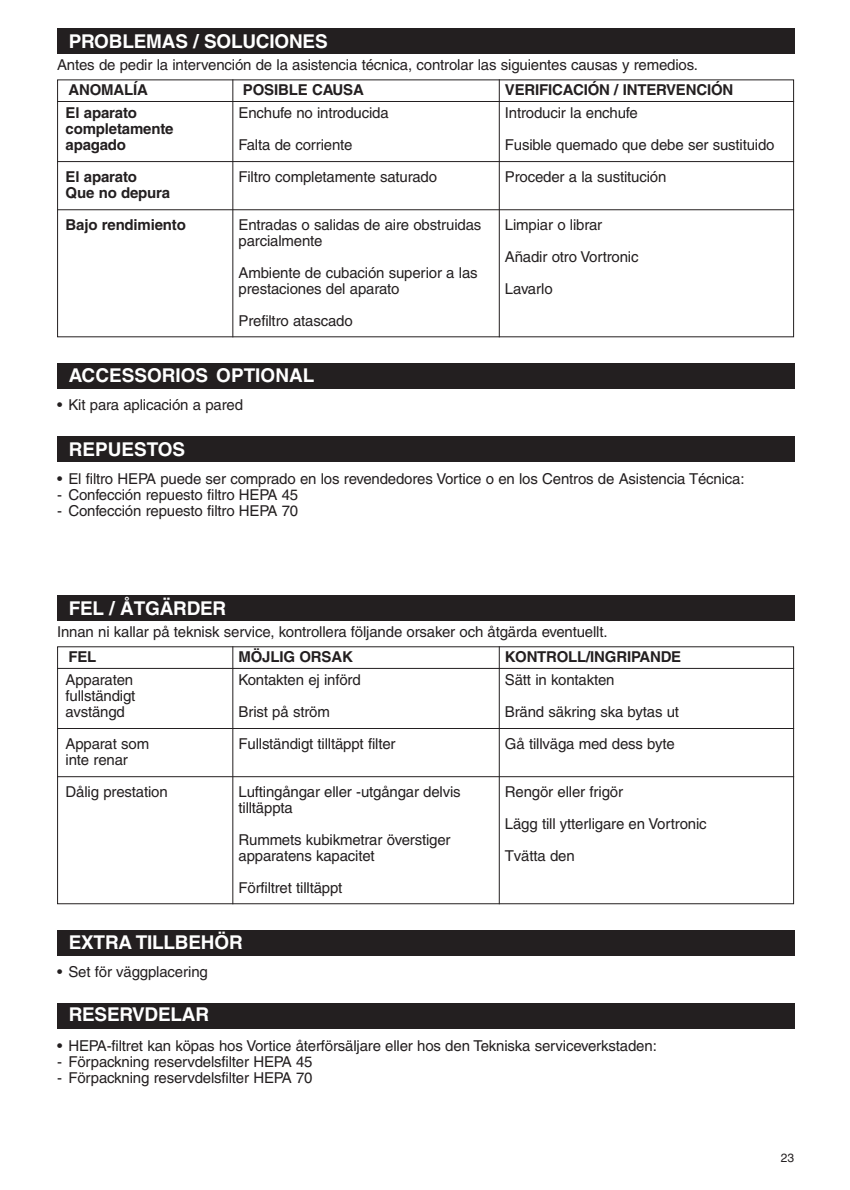
<style>
.page{position:relative;width:850px;height:1190px;background:#fff}
.page>*{position:absolute;margin:0;border:0;box-sizing:border-box;transform-origin:0 0}
.t1{font:700 19px "Helvetica";letter-spacing:-.01em;color:#fff}
.t2{font:15px/32px "Helvetica";letter-spacing:-.01em;color:#231f20}
.t3{font:700 15px/16px "Helvetica";letter-spacing:-.01em;color:#231f20}
.t4{font:12px "Helvetica";color:#231f20}
</style>
<div class="page">
<div style="left:57px;top:28px;width:737px;height:26px;background:#231f20"></div>
<div style="left:57px;top:363px;width:737px;height:25px;background:#231f20"></div>
<div style="left:57px;top:437px;width:737px;height:25px;background:#231f20"></div>
<hr style="left:57px;top:101px;width:737px;height:1px;background:#231f20">
<hr style="left:232px;top:79px;width:1px;height:258px;background:#231f20">
<hr style="left:499px;top:79px;width:1px;height:258px;background:#231f20">
<hr style="left:57px;top:161px;width:737px;height:1px;background:#231f20">
<hr style="left:57px;top:209px;width:737px;height:1px;background:#231f20">
<div style="left:57px;top:595px;width:737px;height:26px;background:#231f20"></div>
<div style="left:57px;top:930px;width:737px;height:25px;background:#231f20"></div>
<div style="left:57px;top:1003px;width:737px;height:26px;background:#231f20"></div>
<div style="left:57px;top:646px;width:737px;height:258px;border:1px solid #231f20"></div>
<hr style="left:57px;top:668px;width:737px;height:1px;background:#231f20">
<hr style="left:232px;top:646px;width:1px;height:258px;background:#231f20">
<hr style="left:499px;top:646px;width:1px;height:258px;background:#231f20">
<hr style="left:57px;top:728px;width:737px;height:1px;background:#231f20">
<hr style="left:57px;top:776px;width:737px;height:1px;background:#231f20">
<p class="t1" style="left:69px;top:34px;width:261px">PROBLEMAS / SOLUCIONES</p>
<p class="t2" style="left:57px;top:50px;width:642px">Antes de pedir la intervención de la asistencia técnica, controlar las siguientes causas y remedios.</p>
<p class="t3" style="left:68px;top:83px;width:81px">ANOMALÍA</p>
<p class="t3" style="left:243px;top:83px;width:122px">POSIBLE CAUSA</p>
<p class="t3" style="left:505px;top:83px;width:230px">VERIFICACIÓN / INTERVENCIÓN</p>
<p class="t3" style="left:66px;top:107px;width:109px">El aparato completamente apagado</p>
<p class="t3" style="left:66px;top:171px;width:106px">El aparato<br>Que no depura</p>
<p class="t3" style="left:66px;top:219px;width:122px">Bajo rendimiento</p>
<p class="t2" style="left:505px;top:99px;width:271px">Introducir la enchufe<br>Fusible quemado que debe ser sustituido<br>Proceder a la sustitución</p>
<p class="t2" style="left:505px;top:211px;width:135px">Limpiar o librar<br>Añadir otro Vortronic<br>Lavarlo</p>
<p class="t2" style="left:239px;top:99px;width:200px">Enchufe no introducida<br>Falta de corriente<br>Filtro completamente saturado</p>
<p class="t2" style="left:239px;top:219px;width:244px;line-height:16px">Entradas o salidas de aire obstruidas parcialmente</p>
<p class="t2" style="left:239px;top:267px;width:241px;line-height:16px">Ambiente de cubación superior a las prestaciones del aparato</p>
<p class="t2" style="left:239px;top:307px;width:116px">Prefiltro atascado</p>
<p class="t1" style="left:69px;top:369px;width:247px">ACCESSORIOS OPTIONAL</p>
<p class="t2" style="left:57px;top:391px;width:188px">• Kit para aplicación a pared</p>
<p class="t1" style="left:69px;top:443px;width:118px">REPUESTOS</p>
<p class="t2" style="left:57px;top:464px;width:689px">• El filtro HEPA puede ser comprado en los revendedores Vortice o en los Centros de Asistencia Técnica:</p>
<p class="t2" style="left:57px;top:480px;width:243px">- Confección repuesto filtro HEPA 45</p>
<p class="t2" style="left:57px;top:496px;width:243px">- Confección repuesto filtro HEPA 70</p>
<p class="t1" style="left:69px;top:601px;width:159px">FEL / ÅTGÄRDER</p>
<p class="t2" style="left:57px;top:617px;width:552px">Innan ni kallar på teknisk service, kontrollera följande orsaker och åtgärda eventuellt.</p>
<p class="t3" style="left:68px;top:650px;width:29px">FEL</p>
<p class="t3" style="left:239px;top:650px;width:116px">MÖJLIG ORSAK</p>
<p class="t3" style="left:505px;top:650px;width:178px">KONTROLL/INGRIPANDE</p>
<p class="t2" style="left:66px;top:674px;width:71px;line-height:16px">Apparaten fullständigt avstängd</p>
<p class="t2" style="left:66px;top:738px;width:85px;line-height:16px">Apparat som inte renar</p>
<p class="t2" style="left:66px;top:778px;width:104px">Dålig prestation</p>
<p class="t2" style="left:505px;top:666px;width:176px">Sätt in kontakten<br>Bränd säkring ska bytas ut<br>Gå tillväga med dess byte</p>
<p class="t2" style="left:505px;top:778px;width:203px">Rengör eller frigör<br>Lägg till ytterligare en Vortronic<br>Tvätta den</p>
<p class="t2" style="left:239px;top:666px;width:159px">Kontakten ej införd<br>Brist på ström<br>Fullständigt tilltäppt filter</p>
<p class="t2" style="left:239px;top:786px;width:224px;line-height:16px">Luftingångar eller -utgångar delvis tilltäppta</p>
<p class="t2" style="left:239px;top:834px;width:214px;line-height:16px">Rummets kubikmetrar överstiger apparatens kapacitet</p>
<p class="t2" style="left:239px;top:874px;width:105px">Förfiltret tilltäppt</p>
<p class="t1" style="left:69px;top:936px;width:176px">EXTRA TILLBEHÖR</p>
<p class="t2" style="left:57px;top:958px;width:152px">• Set för väggplacering</p>
<p class="t1" style="left:69px;top:1007px;width:142px">RESERVDELAR</p>
<p class="t2" style="left:57px;top:1031px;width:601px">• HEPA-filtret kan köpas hos Vortice återförsäljare eller hos den Tekniska serviceverkstaden:</p>
<p class="t2" style="left:57px;top:1047px;width:257px">- Förpackning reservdelsfilter HEPA 45</p>
<p class="t2" style="left:57px;top:1063px;width:257px">- Förpackning reservdelsfilter HEPA 70</p>
<p class="t4" style="left:781px;top:1154px;width:15px">23</p>
</div>
